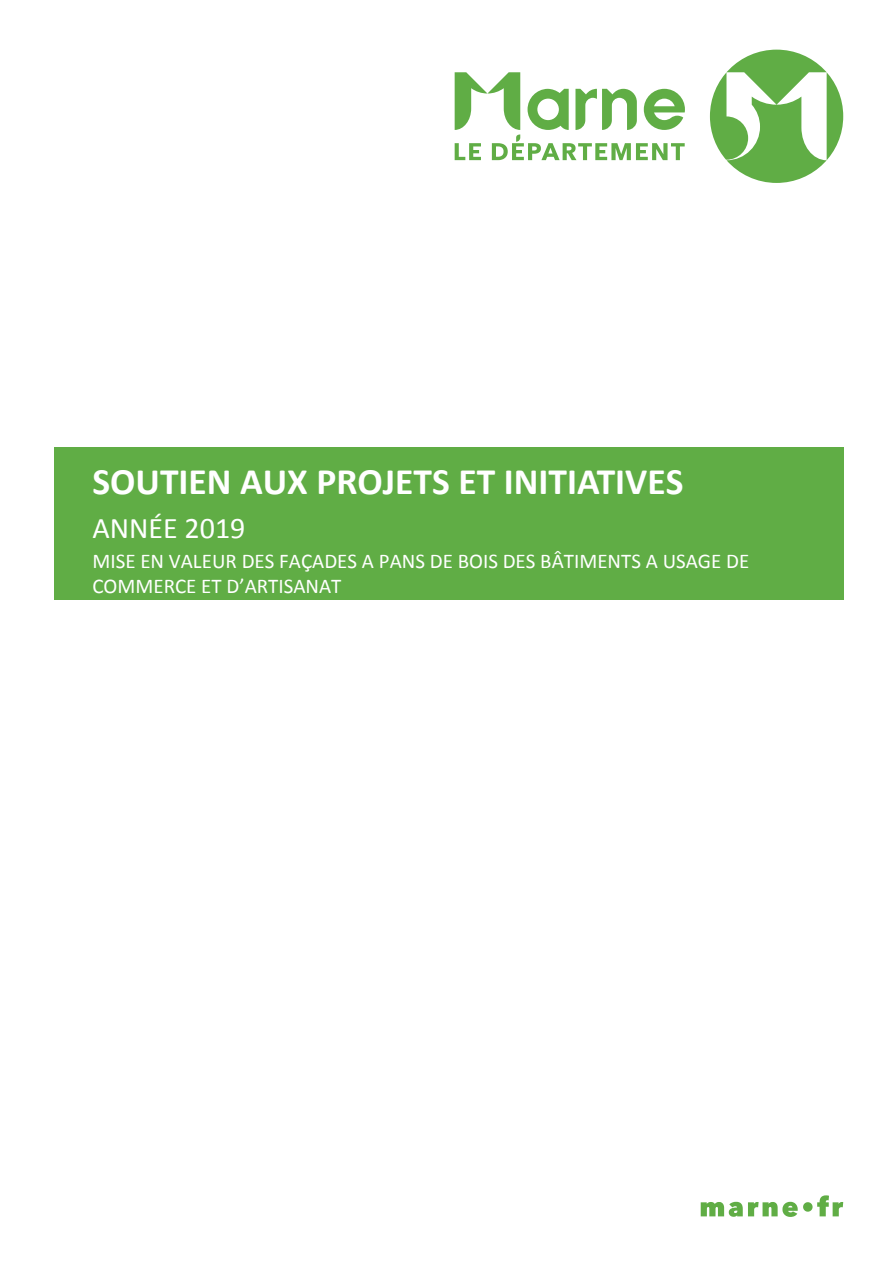
<style>
.page{position:relative;width:893px;height:1263px;background:#fff}
.page>*{position:absolute;margin:0;border:0;box-sizing:border-box;transform-origin:0 0}
.t1{font:700 37.5px "Calibri";color:#fff}
.t2{font:30px "Calibri";color:#fff}
.t3{font:21px/25.2px "Calibri";color:#fff}
</style>
<div class="page">
<div style="left:54px;top:447px;width:789px;height:152px;background:#60ad45"></div>
<svg style="left:710px;top:50px;width:133px;height:133px"></svg>
<svg style="left:455px;top:72px;width:230px;height:88px"></svg>
<svg style="left:701px;top:1195px;width:142px;height:22px"></svg>
<h1 class="t1" style="left:92px;top:458px;width:593px">SOUTIEN AUX PROJETS ET INITIATIVES</h1>
<h2 class="t2" style="left:92px;top:510px;width:155px">ANNÉE 2019</h2>
<p class="t3" style="left:92px;top:548px;width:658px">MISE EN VALEUR DES FAÇADES A PANS DE BOIS DES BÂTIMENTS A USAGE DE<br>COMMERCE ET D’ARTISANAT</p>
</div>
